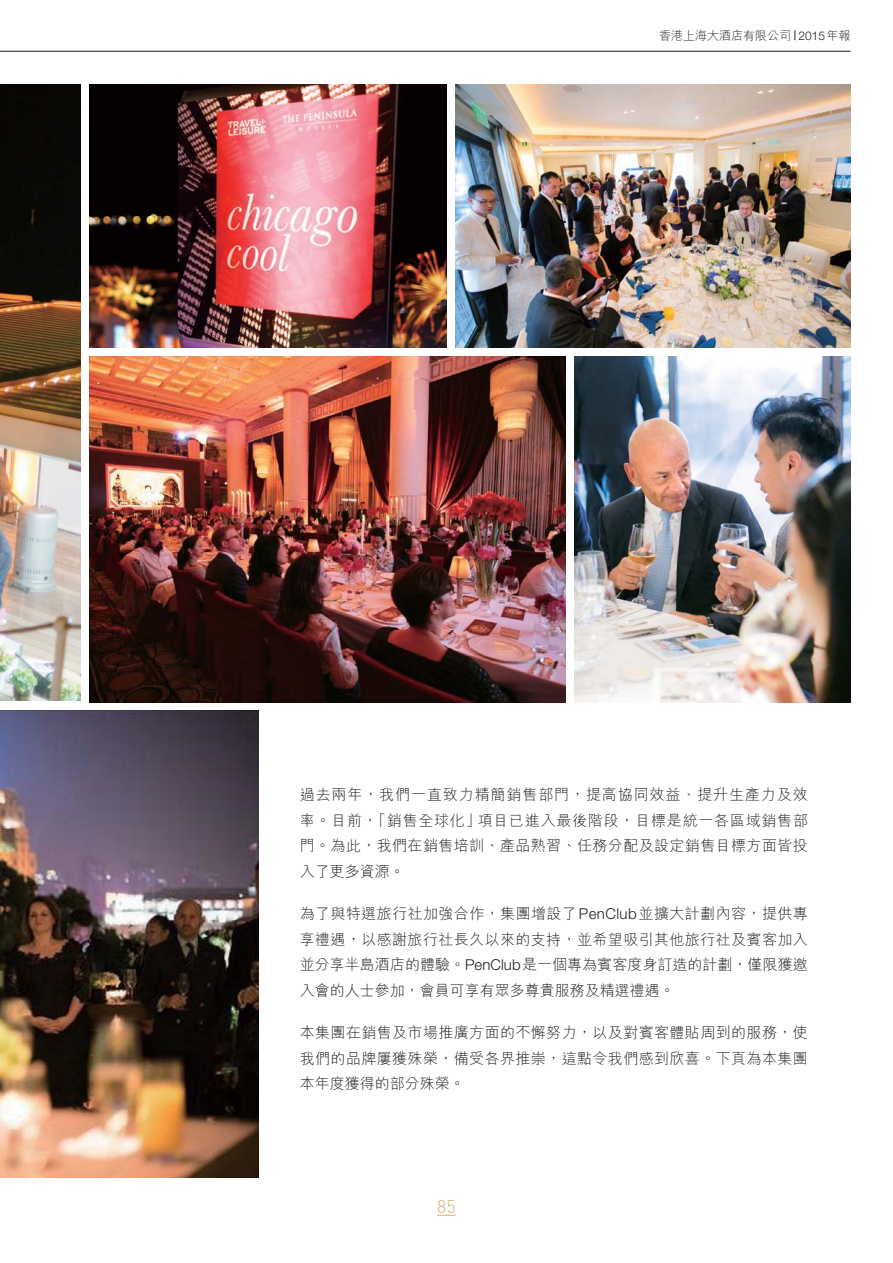
<style>
.page{position:relative;width:893px;height:1263px;background:#fff}
.page>*{position:absolute;margin:0;border:0;box-sizing:border-box;transform-origin:0 0}
.t1{font:300 18px "DIN";color:#d7ac70}
.t2{font:15px/25.5px "M Hei HK Light E Ten B5 H";letter-spacing:.025em;color:#231f20;text-align:justify}
.t3{font:12px "M Hei HK Light E Ten B5 H";color:#231f20}
.s1{font-family:"Helvetica Neue";font-weight:300}
</style>
<div class="page">
<img style="left:0;top:710px;width:258px;height:468px">
<img style="left:455px;top:84px;width:395px;height:264px">
<img style="left:0;top:84px;width:81px;height:616px">
<img style="left:89px;top:84px;width:357px;height:264px">
<img style="left:574px;top:356px;width:276px;height:347px">
<img style="left:89px;top:356px;width:476px;height:347px">
<hr style="left:0;top:51px;width:850px;height:1px;background:#231f20">
<svg style="left:437px;top:1215px;width:19px;height:1px"></svg>
<p class="t3" style="left:659px;top:31px;width:193px">香港上海大酒店有限公司 <span class="s1">2015</span>年報</p>
<p class="t2" style="left:300px;top:784px;width:510px">過去兩年，我們一直致力精簡銷售部門，提高協同效益、提升生產力及效率。目前，「銷售全球化」項目已進入最後階段，目標是統一各區域銷售部門。為此，我們在銷售培訓、產品熟習、任務分配及設定銷售目標方面皆投入了更多資源。</p>
<p class="t2" style="left:300px;top:903px;width:509px">為了與特選旅行社加強合作，集團增設了<span class="s1">PenClub</span>並擴大計劃內容，提供專享禮遇，以感謝旅行社長久以來的支持，並希望吸引其他旅行社及賓客加入並分享半島酒店的體驗。<span class="s1">PenClub</span>是一個專為賓客度身訂造的計劃，僅限獲邀入會的人士參加，會員可享有眾多尊貴服務及精選禮遇。</p>
<p class="t2" style="left:300px;top:1022px;width:509px">本集團在銷售及市場推廣方面的不懈努力，以及對賓客體貼周到的服務，使我們的品牌屢獲殊榮，備受各界推崇，這點令我們感到欣喜。下頁為本集團本年度獲得的部分殊榮。</p>
<p class="t1" style="left:437px;top:1195px;width:20px">85</p>
</div>
